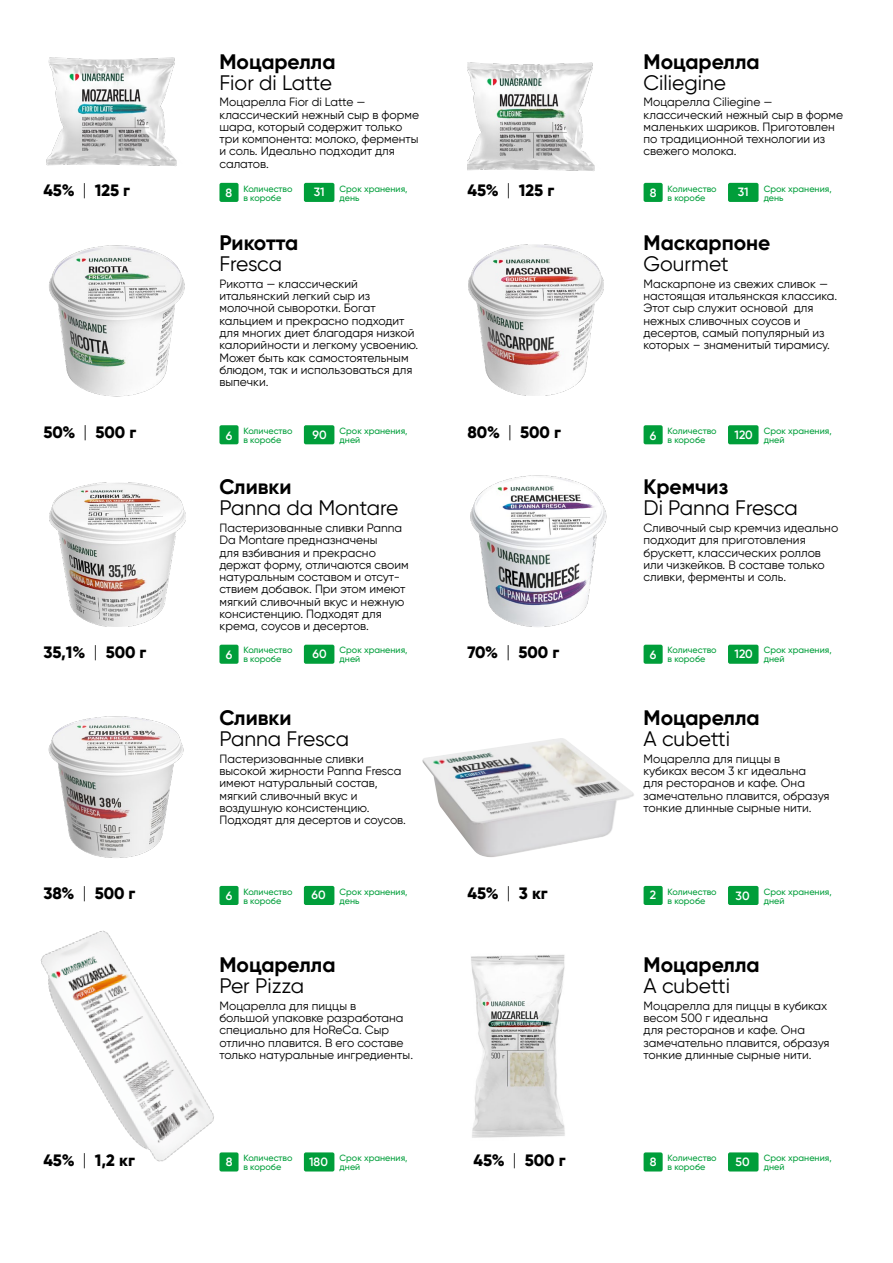
<style>
.page{position:relative;width:893px;height:1263px;background:#fff}
.page>*{position:absolute;margin:0;border:0;box-sizing:border-box;transform-origin:0 0}
.t1{font:21px "Gilroy";color:#000}
.t2{font:700 21px "Gilroy";color:#000}
.t3{font:800 16.5px "Gilroy";color:#000}
.t4{font:12px/12.3px "Gilroy";color:#000}
.t5{font:600 12px "Gilroy";color:#fff}
.t6{font:500 9px/9px "Gilroy";color:#009e3a}
.s1{font-weight:300}
.s2{font-weight:600;font-size:12px;color:#fff}
</style>
<div class="page">
<img style="left:46px;top:57px;width:131px;height:109px">
<img style="left:467px;top:62px;width:128px;height:109px">
<div style="left:219px;top:183px;width:20px;height:19px;background:#009e3a;border-radius:2px"></div>
<div style="left:304px;top:183px;width:30px;height:19px;background:#009e3a;border-radius:2px"></div>
<div style="left:644px;top:183px;width:19px;height:19px;background:#009e3a;border-radius:2px"></div>
<div style="left:728px;top:183px;width:30px;height:19px;background:#009e3a;border-radius:2px"></div>
<div style="left:219px;top:425px;width:20px;height:19px;background:#009e3a;border-radius:2px"></div>
<div style="left:304px;top:425px;width:30px;height:19px;background:#009e3a;border-radius:2px"></div>
<div style="left:644px;top:425px;width:19px;height:19px;background:#009e3a;border-radius:2px"></div>
<div style="left:728px;top:425px;width:30px;height:19px;background:#009e3a;border-radius:2px"></div>
<div style="left:219px;top:645px;width:20px;height:19px;background:#009e3a;border-radius:2px"></div>
<div style="left:304px;top:645px;width:30px;height:19px;background:#009e3a;border-radius:2px"></div>
<div style="left:644px;top:645px;width:19px;height:19px;background:#009e3a;border-radius:2px"></div>
<div style="left:728px;top:645px;width:30px;height:19px;background:#009e3a;border-radius:2px"></div>
<div style="left:219px;top:886px;width:20px;height:19px;background:#009e3a;border-radius:2px"></div>
<div style="left:304px;top:886px;width:30px;height:19px;background:#009e3a;border-radius:2px"></div>
<div style="left:644px;top:886px;width:19px;height:19px;background:#009e3a;border-radius:2px"></div>
<div style="left:728px;top:886px;width:30px;height:19px;background:#009e3a;border-radius:2px"></div>
<div style="left:219px;top:1152px;width:20px;height:19px;background:#009e3a;border-radius:2px"></div>
<div style="left:304px;top:1152px;width:30px;height:19px;background:#009e3a;border-radius:2px"></div>
<div style="left:644px;top:1152px;width:19px;height:19px;background:#009e3a;border-radius:2px"></div>
<div style="left:728px;top:1152px;width:30px;height:19px;background:#009e3a;border-radius:2px"></div>
<img style="left:468px;top:244px;width:136px;height:151px">
<img style="left:49px;top:245px;width:136px;height:152px">
<img style="left:470px;top:475px;width:137px;height:152px">
<img style="left:48px;top:716px;width:136px;height:142px">
<img style="left:50px;top:483px;width:136px;height:143px">
<img style="left:422px;top:738px;width:212px;height:119px">
<img style="left:471px;top:955px;width:94px;height:183px">
<img style="left:41px;top:902px;width:189px;height:270px">
<h1 class="t2" style="left:219px;top:48px;width:118px">Моцарелла</h1>
<h1 class="t1" style="left:219px;top:70px;width:114px">Fior di Latte</h1>
<p class="t4" style="left:219px;top:96px;width:201px">Моцарелла Fior di Latte — классический нежный сыр в форме шара, который содержит только три компонента: молоко, ферменты и соль. Идеально подходит для салатов.</p>
<h1 class="t2" style="left:644px;top:48px;width:118px">Моцарелла</h1>
<h1 class="t1" style="left:644px;top:70px;width:84px">Ciliegine</h1>
<p class="t4" style="left:644px;top:96px;width:201px">Моцарелла Ciliegine — классический нежный сыр в форме маленьких шариков. Приготовлен по традиционной технологии из свежего молока.</p>
<h2 class="t3" style="left:43px;top:180px;width:88px">45% <span class="s1">|</span> 125 г</h2>
<p class="t5" style="left:226px;top:186px;width:8px">8</p>
<p class="t6" style="left:243px;top:184px;width:51px">Количество в коробе</p>
<p class="t6" style="left:340px;top:184px;width:69px">Срок хранения, день</p>
<p class="t5" style="left:314px;top:184px;width:12px">31</p>
<h2 class="t3" style="left:467px;top:180px;width:88px">45% <span class="s1">|</span> 125 г</h2>
<p class="t5" style="left:650px;top:186px;width:8px">8</p>
<p class="t6" style="left:668px;top:184px;width:51px">Количество в коробе</p>
<p class="t6" style="left:764px;top:184px;width:69px">Срок хранения, день</p>
<p class="t5" style="left:738px;top:184px;width:12px">31</p>
<h1 class="t2" style="left:219px;top:230px;width:80px">Рикотта</h1>
<h1 class="t1" style="left:219px;top:251px;width:64px">Fresca</h1>
<p class="t4" style="left:219px;top:277px;width:200px">Рикотта — классический итальянский легкий сыр из молочной сыворотки. Богат кальцием и прекрасно подходит для многих диет благодаря низкой калорийности и легкому усвоению.<br>Может быть как самостоятельным блюдом, так и использоваться для выпечки.</p>
<h1 class="t2" style="left:644px;top:230px;width:128px">Маскарпоне</h1>
<h1 class="t1" style="left:644px;top:251px;width:87px">Gourmet</h1>
<p class="t4" style="left:644px;top:277px;width:195px">Маскарпоне из свежих сливок — настоящая итальянская классика.<br>Этот сыр служит основой для нежных сливочных соусов и десертов, самый популярный из которых – знаменитый тирамису.</p>
<h2 class="t3" style="left:43px;top:422px;width:94px">50% <span class="s1">|</span> 500 г</h2>
<p class="t5" style="left:226px;top:428px;width:8px">6</p>
<p class="t6" style="left:243px;top:426px;width:51px">Количество в коробе</p>
<p class="t6" style="left:340px;top:426px;width:69px">Срок хранения, дней</p>
<p class="t5" style="left:313px;top:427px;width:16px">90</p>
<h2 class="t3" style="left:467px;top:422px;width:95px">80% <span class="s1">|</span> 500 г</h2>
<p class="t5" style="left:650px;top:428px;width:8px">6</p>
<p class="t6" style="left:668px;top:426px;width:51px">Количество в коробе</p>
<p class="t6" style="left:764px;top:426px;width:69px">Срок хранения, дней</p>
<p class="t5" style="left:735px;top:427px;width:20px">120</p>
<h1 class="t2" style="left:219px;top:474px;width:74px">Сливки</h1>
<h1 class="t1" style="left:219px;top:495px;width:180px">Panna da Montare</h1>
<p class="t4" style="left:219px;top:521px;width:191px">Пастеризованные сливки Panna<br>Da Montare предназначены<br>для взбивания и прекрасно держат форму, отличаются своим натуральным составом и отсут&shy;ствием добавок. При этом имеют мягкий сливочный вкус и нежную консистенцию. Подходят для крема, соусов и десертов.</p>
<h1 class="t2" style="left:644px;top:474px;width:86px">Кремчиз</h1>
<h1 class="t1" style="left:644px;top:495px;width:156px">Di Panna Fresca</h1>
<p class="t4" style="left:644px;top:521px;width:196px">Сливочный сыр кремчиз идеально подходит для приготовления брускетт, классических роллов или чизкейков. В составе только сливки, ферменты и соль.</p>
<h2 class="t3" style="left:43px;top:642px;width:105px">35,1% <span class="s1">|</span> 500 г</h2>
<p class="t5" style="left:226px;top:647px;width:8px">6</p>
<p class="t6" style="left:243px;top:646px;width:51px">Количество в коробе</p>
<p class="t6" style="left:340px;top:646px;width:69px">Срок хранения, дней</p>
<p class="t5" style="left:313px;top:646px;width:16px">60</p>
<h2 class="t3" style="left:467px;top:642px;width:93px">70% <span class="s1">|</span> 500 г</h2>
<p class="t5" style="left:650px;top:647px;width:8px">6</p>
<p class="t6" style="left:668px;top:646px;width:51px">Количество в коробе</p>
<p class="t6" style="left:764px;top:646px;width:69px">Срок хранения, дней</p>
<p class="t5" style="left:735px;top:646px;width:20px">120</p>
<h1 class="t2" style="left:219px;top:705px;width:74px">Сливки</h1>
<h1 class="t1" style="left:219px;top:726px;width:131px">Panna Fresca</h1>
<p class="t4" style="left:219px;top:752px;width:188px">Пастеризованные сливки высокой жирности Panna Fresca имеют натуральный состав, мягкий сливочный вкус и воздушную консистенцию.<br>Подходят для десертов и соусов.</p>
<h1 class="t2" style="left:644px;top:705px;width:118px">Моцарелла</h1>
<h1 class="t1" style="left:644px;top:726px;width:88px">A cubetti</h1>
<p class="t4" style="left:644px;top:752px;width:187px">Моцарелла для пиццы в<br>кубиках весом 3 кг идеальна<br>для ресторанов и кафе. Она замечательно плавится, образуя тонкие длинные сырные нити.</p>
<h2 class="t3" style="left:43px;top:883px;width:94px">38% <span class="s1">|</span> 500 г</h2>
<p class="t5" style="left:226px;top:889px;width:8px">6</p>
<p class="t6" style="left:243px;top:887px;width:51px">Количество в коробе</p>
<p class="t6" style="left:340px;top:887px;width:69px">Срок хранения, день</p>
<p class="t5" style="left:311px;top:887px;width:16px">60</p>
<h2 class="t3" style="left:467px;top:883px;width:82px">45% <span class="s1">|</span> 3 кг</h2>
<p class="t6" style="left:668px;top:887px;width:51px;text-indent:-18px"><span class="s2">2</span> Количество в коробе</p>
<p class="t6" style="left:764px;top:887px;width:69px">Срок хранения, дней</p>
<p class="t5" style="left:736px;top:888px;width:16px">30</p>
<h1 class="t2" style="left:219px;top:952px;width:118px">Моцарелла</h1>
<h1 class="t1" style="left:219px;top:973px;width:86px">Per Pizza</h1>
<p class="t4" style="left:219px;top:999px;width:195px">Моцарелла для пиццы в<br>большой упаковке разработана специально для HoReCa. Сыр отлично плавится. В его составе только натуральные ингредиенты.</p>
<h1 class="t2" style="left:644px;top:952px;width:118px">Моцарелла</h1>
<h1 class="t1" style="left:644px;top:973px;width:88px">A cubetti</h1>
<p class="t4" style="left:644px;top:999px;width:187px">Моцарелла для пиццы в кубиках весом 500 г идеальна<br>для ресторанов и кафе. Она замечательно плавится, образуя тонкие длинные сырные нити.</p>
<h2 class="t3" style="left:43px;top:1149px;width:93px">45% <span class="s1">|</span> 1,2 кг</h2>
<p class="t6" style="left:243px;top:1153px;width:51px;text-indent:-18px"><span class="s2">8</span> Количество в коробе</p>
<p class="t6" style="left:340px;top:1153px;width:69px">Срок хранения, дней</p>
<p class="t5" style="left:309px;top:1154px;width:20px">180</p>
<h2 class="t3" style="left:473px;top:1149px;width:94px">45% <span class="s1">|</span> 500 г</h2>
<p class="t6" style="left:668px;top:1153px;width:51px;text-indent:-18px"><span class="s2">8</span> Количество в коробе</p>
<p class="t6" style="left:764px;top:1153px;width:69px">Срок хранения, дней</p>
<p class="t5" style="left:736px;top:1154px;width:16px">50</p>
</div>
